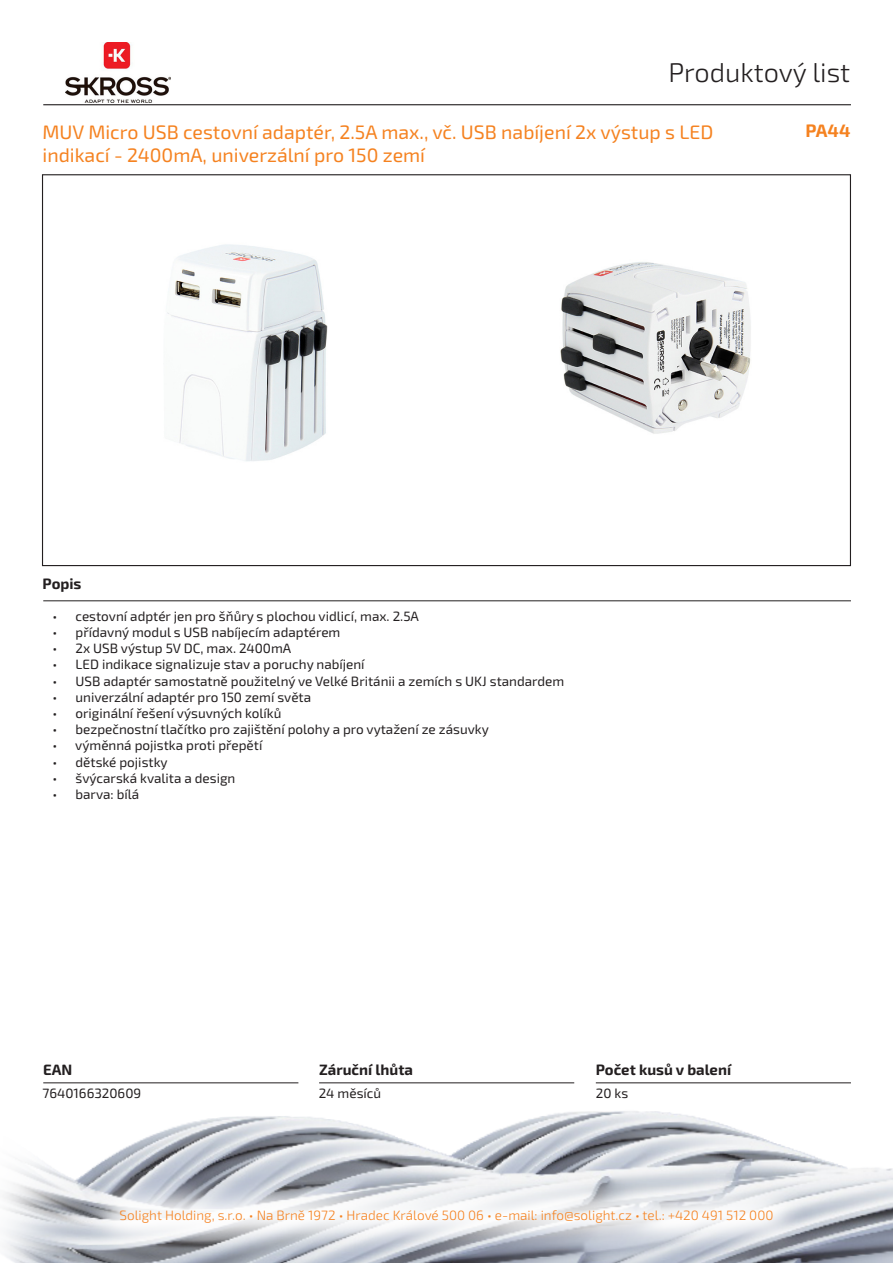
<style>
.page{position:relative;width:893px;height:1263px;background:#fff}
.page>*{position:absolute;margin:0;border:0;box-sizing:border-box;transform-origin:0 0}
.t1{font:300 27px "Exo 2.0";color:#231f20}
.t2{font:19.5px "Exo 2.0";color:#f58220}
.Kód_produktu{font:700 18px "Exo 2.0";color:#f58220}
.t3{font:700 15px "Exo 2.0";color:#231f20}
.t4{font:13.5px "Exo 2.0";color:#231f20}
.t5{font:300 13.5px "Exo 2.0";color:#f58220}
</style>
<div class="page">
<img style="left:3px;top:1082px;width:890px;height:181px">
<hr style="left:43px;top:104px;width:808px;height:1px;background:#231f20">
<hr style="left:43px;top:600px;width:808px;height:1px;background:#231f20">
<hr style="left:596px;top:1082px;width:255px;height:1px;background:#231f20">
<hr style="left:319px;top:1082px;width:255px;height:1px;background:#231f20">
<hr style="left:43px;top:1082px;width:255px;height:1px;background:#231f20">
<svg style="left:85px;top:1174px;width:723px;height:84px"></svg>
<img style="left:65px;top:43px;width:106px;height:59px">
<img style="left:167px;top:244px;width:161px;height:217px">
<img style="left:560px;top:262px;width:191px;height:172px">
<h1 class="t1" style="left:668px;top:57px;width:183px">Produktový list</h1>
<p class="t2" style="left:43px;top:120px;width:672px">MUV Micro USB cestovní adaptér, 2.5A max., vč. USB nabíjení 2x výstup s LED</p>
<p class="Kód_produktu" style="left:805px;top:120px;width:47px">PA44</p>
<p class="t2" style="left:43px;top:144px;width:384px">indikací - 2400mA, univerzální pro 150 zemí</p>
<p class="t3" style="left:43px;top:575px;width:40px">Popis</p>
<p class="t4" style="left:53px;top:608px;width:368px">• cestovní adptér jen pro šňůry s plochou vidlicí, max. 2.5A</p>
<p class="t4" style="left:53px;top:624px;width:289px">• přídavný modul s USB nabíjecím adaptérem</p>
<p class="t4" style="left:53px;top:640px;width:240px">• 2x USB výstup 5V DC, max. 2400mA</p>
<p class="t4" style="left:53px;top:657px;width:314px">• LED indikace signalizuje stav a poruchy nabíjení</p>
<p class="t4" style="left:53px;top:673px;width:513px">• USB adaptér samostatně použitelný ve Velké Británii a zemích s UKJ standardem</p>
<p class="t4" style="left:53px;top:689px;width:260px">• univerzální adaptér pro 150 zemí světa</p>
<p class="t4" style="left:53px;top:705px;width:230px">• originální řešení výsuvných kolíků</p>
<p class="t4" style="left:53px;top:721px;width:438px">• bezpečnostní tlačítko pro zajištění polohy a pro vytažení ze zásuvky</p>
<p class="t4" style="left:53px;top:738px;width:211px">• výměnná pojistka proti přepětí</p>
<p class="t4" style="left:53px;top:754px;width:117px">• dětské pojistky</p>
<p class="t4" style="left:53px;top:770px;width:184px">• švýcarská kvalita a design</p>
<p class="t4" style="left:53px;top:786px;width:88px">• barva: bílá</p>
<p class="t3" style="left:43px;top:1060px;width:31px">EAN</p>
<p class="t3" style="left:319px;top:1060px;width:95px">Záruční lhůta</p>
<p class="t3" style="left:596px;top:1060px;width:137px">Počet kusů v balení</p>
<p class="t4" style="left:43px;top:1085px;width:100px">7640166320609</p>
<p class="t4" style="left:319px;top:1085px;width:64px">24 měsíců</p>
<p class="t4" style="left:596px;top:1085px;width:34px">20 ks</p>
<p class="t5" style="left:120px;top:1208px;width:655px">Solight Holding, s.r.o. • Na Brně 1972 • Hradec Králové 500 06 • e-mail: info@solight.cz • tel.: +420 491 512 000</p>
</div>
